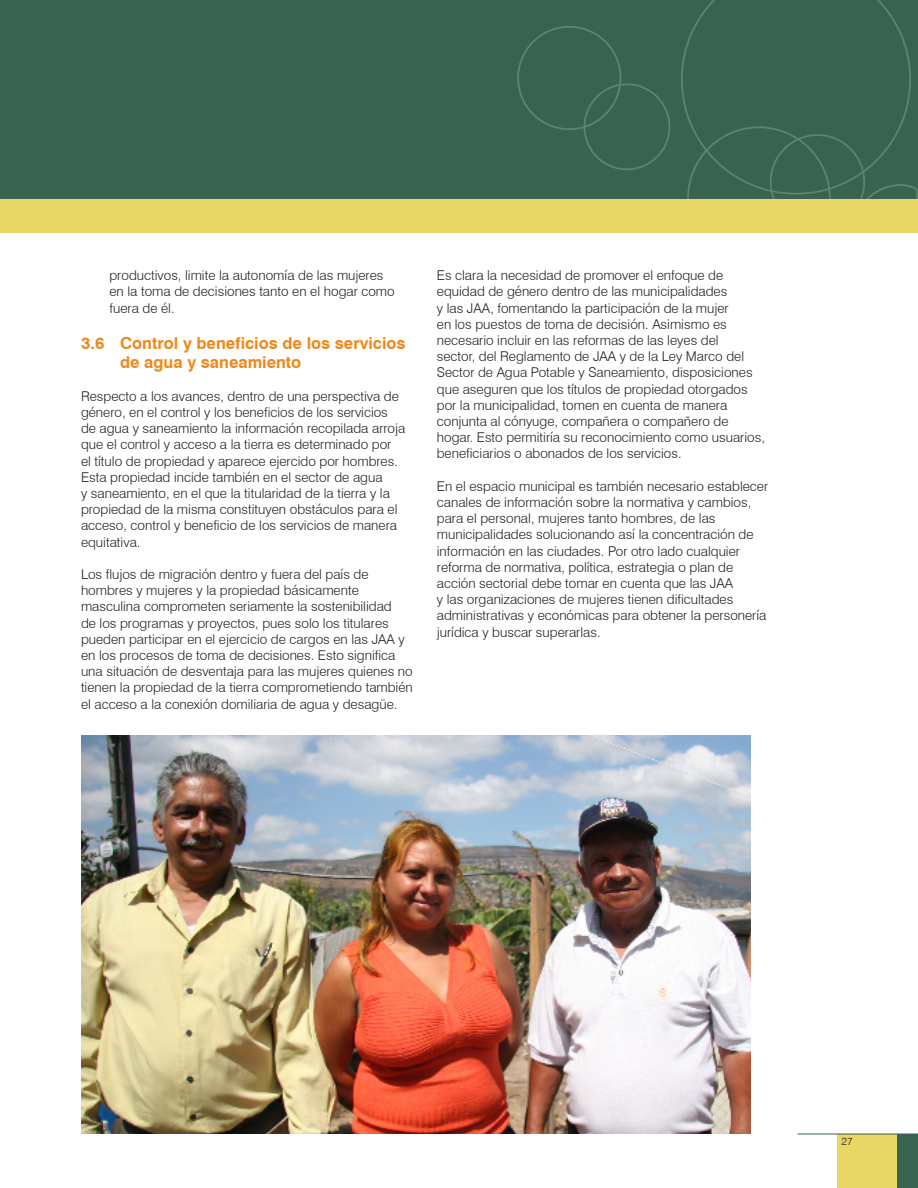
<style>
.page{position:relative;width:918px;height:1188px;background:#fff}
.page>*{position:absolute;margin:0;border:0;box-sizing:border-box;transform-origin:0 0}
.t1{font:700 16.5px/19.8px "Swiss 721 BT";color:#ed891d}
.t2{font:300 13.5px/16.2px "Swiss 721 BT";color:#231f20}
.t3{font:300 10.5px "Swiss 721 BT";color:#231f20}
</style>
<div class="page">
<div style="left:0;top:0;width:918px;height:202px;background:#376350"></div>
<div style="left:517px;top:26px;width:104px;height:104px;border:2px solid #5f8373;border-radius:50%"></div>
<div style="left:584px;top:83px;width:86px;height:87px;border:2px solid #5f8373;border-radius:50%"></div>
<svg style="left:681px;top:0;width:230px;height:189px"></svg>
<svg style="left:686px;top:126px;width:146px;height:74px"></svg>
<svg style="left:850px;top:183px;width:68px;height:17px"></svg>
<div style="left:837px;top:1134px;width:60px;height:54px;background:#e8d665"></div>
<div style="left:897px;top:1134px;width:21px;height:54px;background:#376350"></div>
<hr style="left:798px;top:1134px;width:120px;height:1px;background:#376350">
<div style="left:0;top:200px;width:918px;height:33px;background:#e8d665"></div>
<img style="left:81px;top:736px;width:670px;height:398px">
<p class="t2" style="left:110px;top:267px;width:287px">productivos, limite la autonomía de las mujeres en la toma de decisiones tanto en el hogar como fuera de él.</p>
<p class="t1" style="left:120px;top:333px;width:287px;text-indent:-39px">3.6 Control y beneficios de los servicios de agua y saneamiento</p>
<p class="t2" style="left:81px;top:388px;width:326px">Respecto a los avances, dentro de una perspectiva de género, en el control y los beneficios de los servicios de agua y saneamiento la información recopilada arroja que el control y acceso a la tierra es determinado por<br>el título de propiedad y aparece ejercido por hombres.<br>Esta propiedad incide también en el sector de agua<br>y saneamiento, en el que la titularidad de la tierra y la propiedad de la misma constituyen obstáculos para el acceso, control y beneficio de los servicios de manera equitativa.</p>
<p class="t2" style="left:81px;top:566px;width:333px">Los flujos de migración dentro y fuera del país de hombres y mujeres y la propiedad básicamente masculina comprometen seriamente la sostenibilidad<br>de los programas y proyectos, pues solo los titulares pueden participar en el ejercicio de cargos en las JAA y en los procesos de toma de decisiones. Esto significa una situación de desventaja para las mujeres quienes no tienen la propiedad de la tierra comprometiendo también el acceso a la conexión domiliaria de agua y desagüe.</p>
<p class="t2" style="left:437px;top:267px;width:330px">Es clara la necesidad de promover el enfoque de equidad de género dentro de las municipalidades<br>y las JAA, fomentando la participación de la mujer<br>en los puestos de toma de decisión. Asimismo es necesario incluir en las reformas de las leyes del<br>sector, del Reglamento de JAA y de la Ley Marco del Sector de Agua Potable y Saneamiento, disposiciones que aseguren que los títulos de propiedad otorgados por la municipalidad, tomen en cuenta de manera conjunta al cónyuge, compañera o compañero de hogar. Esto permitiría su reconocimiento como usuarios, beneficiarios o abonados de los servicios.</p>
<p class="t2" style="left:437px;top:478px;width:333px">En el espacio municipal es también necesario establecer canales de información sobre la normativa y cambios, para el personal, mujeres tanto hombres, de las municipalidades solucionando así la concentración de información en las ciudades. Por otro lado cualquier reforma de normativa, política, estrategia o plan de acción sectorial debe tomar en cuenta que las JAA<br>y las organizaciones de mujeres tienen dificultades administrativas y económicas para obtener la personería jurídica y buscar superarlas.</p>
<p class="t3" style="left:842px;top:1135px;width:13px">27</p>
</div>
